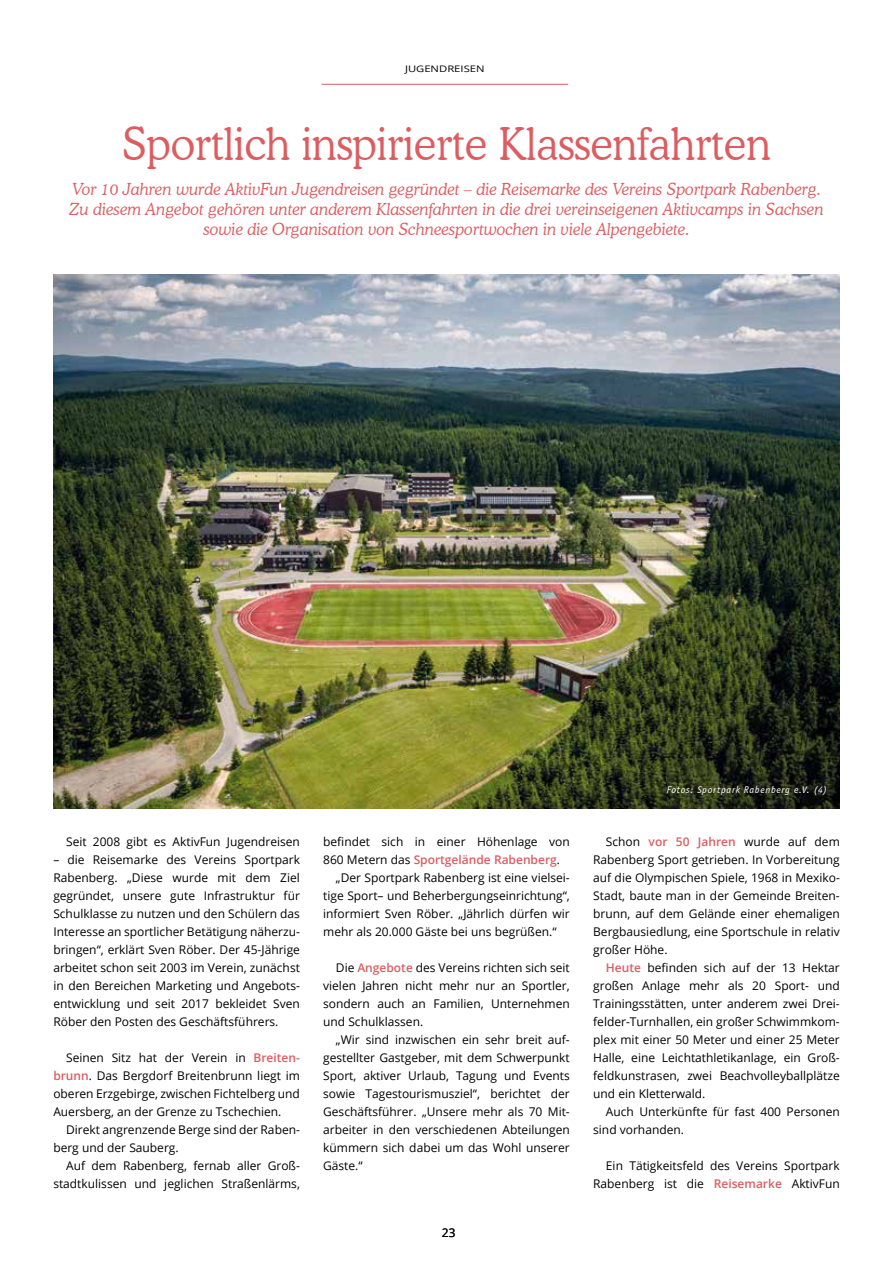
<style>
.page{position:relative;width:893px;height:1263px;background:#fff}
.page>*{position:absolute;margin:0;border:0;box-sizing:border-box;transform-origin:0 0}
.t1{font:300 45px "Cooper BT";color:#dc5d61;scale:.94 1}
.t2{font:italic 300 16.5px/19.8px "Cooper BT";color:#dc5d61;text-align:center}
.t3{font:12px/18px "Open Sans";color:#000;text-align:justify}
.t4{font:600 12px "Open Sans";color:#dc5d61}
.t5{font:italic 10.5px "Sportiv";letter-spacing:.065em;color:#fff}
.t6{font:9px "Open Sans";color:#000;scale:1.25 1}
.s1{font-weight:600;color:#dc5d61}
.s2{font-weight:400;color:#000}
</style>
<div class="page">
<hr style="left:321px;top:84px;width:247px;height:1px;background:#dc5d61">
<img style="left:53px;top:274px;width:787px;height:535px">
<p class="t6" style="left:405px;top:63px;width:65px">JUGENDREISEN</p>
<h1 class="t1" style="left:122px;top:117px;width:691px">Sportlich inspirierte Klassenfahrten</h1>
<p class="t2" style="left:69px;top:180px;width:756px">Vor 10 Jahren wurde AktivFun Jugendreisen gegründet – die Reisemarke des Vereins Sportpark Rabenberg.<br>Zu diesem Angebot gehören unter anderem Klassenfahrten in die drei vereinseigenen Aktivcamps in Sachsen sowie die Organisation von Schneesportwochen in viele Alpengebiete.</p>
<p class="t3" style="left:66px;top:832px;width:235px">Seit 2008 gibt es AktivFun Jugendreisen</p>
<p class="t3" style="left:53px;top:850px;width:248px">– die Reisemarke des Vereins Sportpark Rabenberg. „Diese wurde mit dem Ziel gegründet, unsere gute Infrastruktur für Schulklasse zu nutzen und den Schülern das Interesse an sportlicher Betätigung näherzu&shy;bringen“, erklärt Sven Röber. Der 45-Jährige arbeitet schon seit 2003 im Verein, zunächst in den Bereichen Marketing und Angebots&shy;entwicklung und seit 2017 bekleidet Sven Röber den Posten des Geschäftsführers.</p>
<p class="t3" style="left:53px;top:1048px;width:248px;text-indent:13px">Seinen Sitz hat der Verein in <span class="s1">Breiten&shy;brunn</span>. Das Bergdorf Breitenbrunn liegt im oberen Erzgebirge, zwischen Fichtelberg und Auersberg, an der Grenze zu Tschechien.</p>
<p class="t3" style="left:53px;top:1120px;width:248px;text-indent:13px">Direkt angrenzende Berge sind der Raben&shy;berg und der Sauberg.</p>
<p class="t3" style="left:53px;top:1156px;width:248px;text-align:right">Auf dem Rabenberg, fernab aller Groß&shy;stadtkulissen und jeglichen Straßenlärms,</p>
<p class="t3" style="left:323px;top:832px;width:248px">befindet sich in einer Höhenlage von</p>
<p class="t4" style="left:323px;top:851px;width:238px"><span class="s2">860 Metern das</span> Sportgelände Rabenberg<span class="s2">.</span></p>
<p class="t3" style="left:336px;top:868px;width:235px">„Der Sportpark Rabenberg ist eine vielsei-</p>
<p class="t3" style="left:323px;top:886px;width:248px">tige Sport– und Beherbergungseinrichtung“,</p>
<p class="t3" style="left:323px;top:904px;width:248px">informiert Sven Röber. „Jährlich dürfen wir</p>
<p class="t3" style="left:323px;top:922px;width:235px">mehr als 20.000 Gäste bei uns begrüßen.“</p>
<p class="t3" style="left:323px;top:958px;width:248px;text-indent:13px">Die <span class="s1">Angebote</span> des Vereins richten sich seit vielen Jahren nicht mehr nur an Sportler, sondern auch an Familien, Unternehmen und Schulklassen.</p>
<p class="t3" style="left:323px;top:1030px;width:248px;text-indent:13px">„Wir sind inzwischen ein sehr breit auf&shy;gestellter Gastgeber, mit dem Schwerpunkt Sport, aktiver Urlaub, Tagung und Events sowie Tagestourismusziel“, berichtet der Geschäftsführer. „Unsere mehr als 70 Mit&shy;arbeiter in den verschiedenen Abteilungen kümmern sich dabei um das Wohl unserer Gäste.“</p>
<p class="t3" style="left:442px;top:1223px;width:15px">23</p>
<p class="t5" style="left:667px;top:784px;width:162px">Fotos: Sportpark Rabenberg e.V. (4)</p>
<p class="t3" style="left:593px;top:832px;width:248px;text-indent:13px">Schon <span class="s1">vor 50 Jahren</span> wurde auf dem Rabenberg Sport getrieben. In Vorbereitung auf die Olympischen Spiele, 1968 in Mexiko-Stadt, baute man in der Gemeinde Breiten&shy;brunn, auf dem Gelände einer ehemaligen Bergbausiedlung, eine Sportschule in relativ großer Höhe.</p>
<p class="t3" style="left:593px;top:958px;width:248px;text-indent:13px"><span class="s1">Heute</span> befinden sich auf der 13 Hektar großen Anlage mehr als 20 Sport- und Trainingsstätten, unter anderem zwei Drei&shy;felder-Turnhallen, ein großer Schwimmkom&shy;plex mit einer 50 Meter und einer 25 Meter Halle, eine Leichtathletikanlage, ein Groß&shy;feldkunstrasen, zwei Beachvolleyballplätze und ein Kletterwald.</p>
<p class="t3" style="left:593px;top:1102px;width:248px;text-indent:13px">Auch Unterkünfte für fast 400 Personen sind vorhanden.</p>
<p class="t3" style="left:593px;top:1156px;width:248px;text-align:right">Ein Tätigkeitsfeld des Vereins Sportpark<br>Rabenberg ist die <span class="s1">Reisemarke</span> AktivFun</p>
</div>
